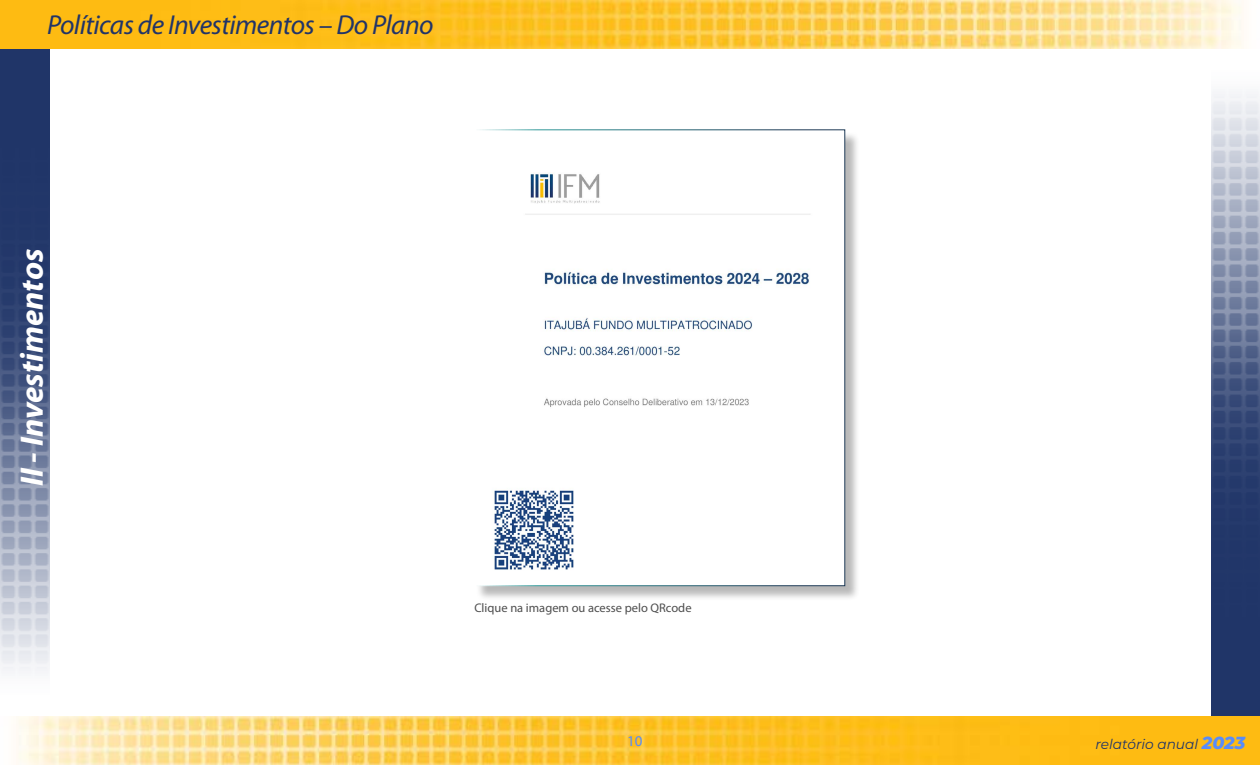
<style>
.page{position:relative;width:1260px;height:765px;background:#fff}
.page>*{position:absolute;margin:0;border:0;box-sizing:border-box;transform-origin:0 0}
.t1{font:italic 700 32.5px "Myriad Pro";color:#fff}
.t2{font:italic 27.5px "Myriad Pro";letter-spacing:-.02em;color:#213468}
.t3{font:15px "Myriad Pro";color:#588cfa}
.t4{font:italic 13.75px "Montserrat";color:#213468}
.t5{font:12.5px "Myriad Pro";color:#4e4e4e}
.s1{font-weight:800;font-size:17.5px;color:#588cfa}
</style>
<div class="page">
<img style="left:1211px;top:94px;width:49px;height:671px">
<img style="left:16px;top:716px;width:1243px;height:49px">
<img style="left:1px;top:49px;width:48px;height:622px">
<img style="left:1px;top:0;width:1243px;height:49px">
<div style="left:475px;top:132px;width:385px;height:469px;background:#000;opacity:.28"></div>
<img style="left:476px;top:132px;width:367px;height:452px">
<img style="left:488px;top:483px;width:93px;height:94px">
<p class="t2" style="left:47px;top:8px;width:388px">Políticas de Investimentos – Do Plano</p>
<p class="t1" style="left:11px;top:486px;width:239px;rotate:-90deg">II - Investimentos</p>
<p class="t5" style="left:474px;top:600px;width:219px">Clique na imagem ou acesse pelo QRcode</p>
<p class="t3" style="left:627px;top:732px;width:17px">10</p>
<p class="t4" style="left:1095px;top:735px;width:151px">relatório anual <span class="s1">2023</span></p>
</div>
